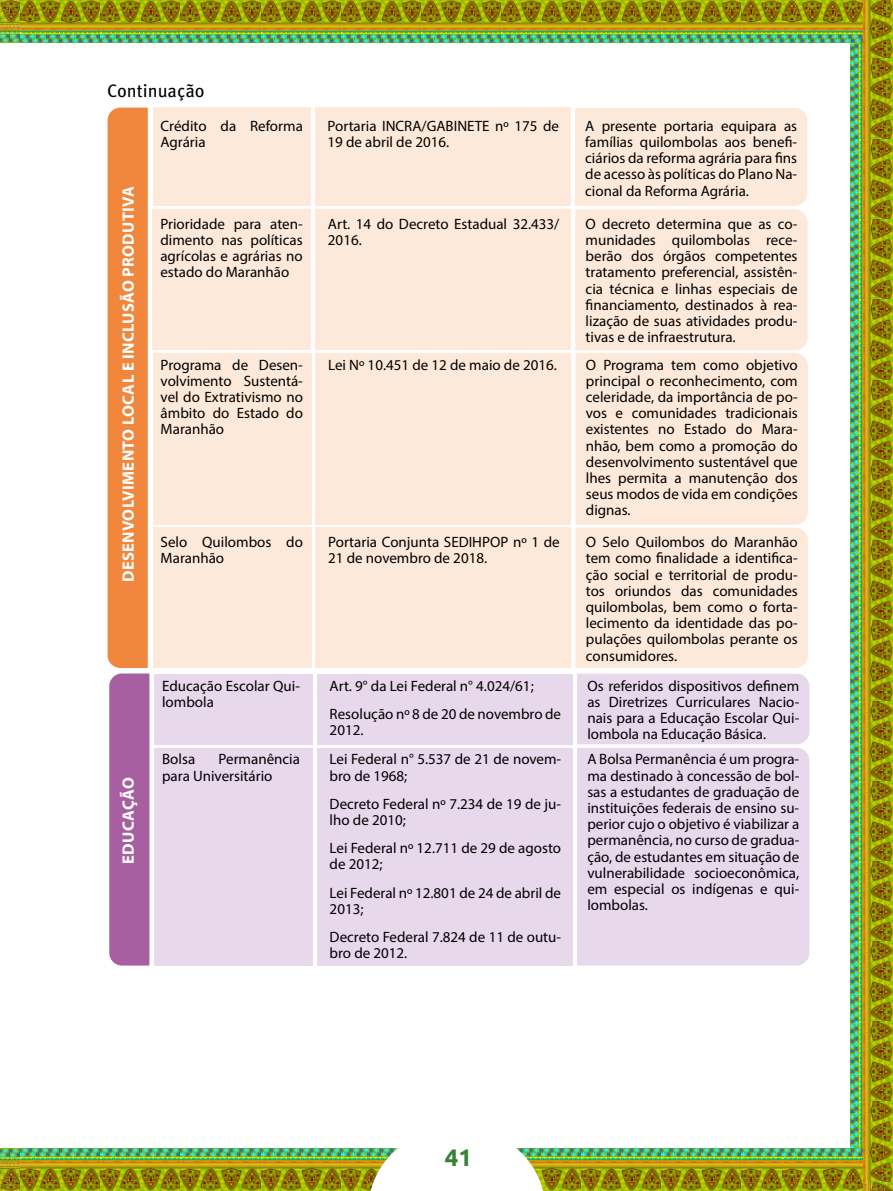
<style>
.page{position:relative;width:893px;height:1191px;background:#fff}
.page>*{position:absolute;margin:0;border:0;box-sizing:border-box;transform-origin:0 0}
.t1{font:700 24px "Ubuntu";color:#378234}
.t2{font:18px "Meta Pro";color:#000}
.t3{font:700 16.5px "Myriad Pro";letter-spacing:.02em;color:#fff}
.t4{font:15px/16.2px "Myriad Pro";color:#000}
</style>
<div class="page">
<img style="left:850px;top:0;width:43px;height:1191px">
<img style="left:0;top:0;width:782px;height:43px">
<img style="left:782px;top:0;width:80px;height:43px">
<img style="left:0;top:1148px;width:782px;height:43px">
<img style="left:782px;top:1148px;width:80px;height:43px">
<svg style="left:368px;top:1148px;width:178px;height:43px"></svg>
<div style="left:153px;top:209px;width:158px;height:141px;background:#fde9d9"></div>
<div style="left:315px;top:209px;width:256px;height:141px;background:#fde9d9"></div>
<div style="left:153px;top:108px;width:158px;height:98px;background:#fde9d9"></div>
<div style="left:315px;top:108px;width:255px;height:98px;background:#fde9d9"></div>
<div style="left:153px;top:353px;width:158px;height:172px;background:#fde9d9"></div>
<div style="left:153px;top:528px;width:158px;height:140px;background:#fde9d9"></div>
<div style="left:316px;top:353px;width:255px;height:172px;background:#fde9d9"></div>
<div style="left:316px;top:528px;width:255px;height:140px;background:#fde9d9"></div>
<svg style="left:575px;top:108px;width:234px;height:636px;background:#fae7dc"></svg>
<div style="left:577px;top:748px;width:232px;height:217px;background:#e7d8ec"></div>
<div style="left:154px;top:673px;width:159px;height:71px;background:#e7d8ec"></div>
<div style="left:154px;top:748px;width:159px;height:217px;background:#e7d8ec"></div>
<div style="left:317px;top:673px;width:256px;height:71px;background:#e7d8ec"></div>
<div style="left:317px;top:748px;width:256px;height:217px;background:#e7d8ec"></div>
<svg style="left:108px;top:108px;width:41px;height:857px;background:#d97e65"></svg>
<p class="t2" style="left:107px;top:79px;width:99px">Continuação</p>
<p class="t3" style="left:118px;top:582px;width:398px;rotate:-90deg">DESENVOLVIMENTO LOCAL E INCLUSÃO PRODUTIVA</p>
<p class="t3" style="left:118px;top:863px;width:88px;rotate:-90deg">EDUCAÇÃO</p>
<p class="t4" style="left:161px;top:117px;width:144px">Crédito da Reforma<br>Agrária</p>
<p class="t4" style="left:328px;top:117px;width:233px">Portaria INCRA/GABINETE nº 175 de<br>19 de abril de 2016.</p>
<p class="t4" style="left:585px;top:117px;width:213px;text-align:justify">A presente portaria equipara as famílias quilombolas aos benefi&shy;ciários da reforma agrária para fins de acesso às políticas do Plano Na&shy;cional da Reforma Agrária.</p>
<p class="t4" style="left:586px;top:215px;width:213px;text-align:justify">O decreto determina que as co&shy;munidades quilombolas rece&shy;berão dos órgãos competentes tratamento preferencial, assistên&shy;cia técnica e linhas especiais de financiamento, destinados à rea&shy;lização de suas atividades produ&shy;tivas e de infraestrutura.</p>
<p class="t4" style="left:160px;top:215px;width:144px;text-align:justify">Prioridade para aten&shy;dimento nas políticas agrícolas e agrárias no estado do Maranhão</p>
<p class="t4" style="left:328px;top:215px;width:233px">Art. 14 do Decreto Estadual 32.433/<br>2016.</p>
<p class="t4" style="left:161px;top:356px;width:144px;text-align:justify">Programa de Desen&shy;volvimento Sustentá&shy;vel do Extrativismo no âmbito do Estado do Maranhão</p>
<p class="t4" style="left:161px;top:534px;width:144px">Selo Quilombos do<br>Maranhão</p>
<p class="t4" style="left:162px;top:677px;width:139px">Educação Escolar Qui&shy;lombola</p>
<p class="t4" style="left:162px;top:751px;width:35px">Bolsa</p>
<p class="t4" style="left:162px;top:751px;width:139px;text-indent:56px">Permanência para Universitário</p>
<p class="t4" style="left:328px;top:356px;width:230px">Lei Nº 10.451 de 12 de maio de 2016.</p>
<p class="t4" style="left:328px;top:534px;width:233px">Portaria Conjunta SEDIHPOP nº 1 de<br>21 de novembro de 2018.</p>
<p class="t4" style="left:330px;top:671px;width:233px;line-height:28.2px">Art. 9° da Lei Federal n° 4.024/61;<br>Resolução nº 8 de 20 de novembro de</p>
<p class="t4" style="left:330px;top:715px;width:233px;line-height:29.2px">2012.<br>Lei Federal n° 5.537 de 21 de novem-</p>
<p class="t4" style="left:330px;top:761px;width:233px;line-height:28.2px">bro de 1968;<br>Decreto Federal nº 7.234 de 19 de ju-</p>
<p class="t4" style="left:330px;top:805px;width:233px;line-height:28.2px">lho de 2010;<br>Lei Federal nº 12.711 de 29 de agosto</p>
<p class="t4" style="left:330px;top:850px;width:233px;line-height:28.2px">de 2012;<br>Lei Federal nº 12.801 de 24 de abril de</p>
<p class="t4" style="left:330px;top:894px;width:233px;line-height:28.2px">2013;<br>Decreto Federal 7.824 de 11 de outu-</p>
<p class="t4" style="left:330px;top:944px;width:79px">bro de 2012.</p>
<p class="t4" style="left:586px;top:356px;width:213px;text-align:justify">O Programa tem como objetivo principal o reconhecimento, com celeridade, da importância de po&shy;vos e comunidades tradicionais existentes no Estado do Mara&shy;nhão, bem como a promoção do desenvolvimento sustentável que lhes permita a manutenção dos seus modos de vida em condições dignas.</p>
<p class="t4" style="left:586px;top:534px;width:213px;text-align:justify">O Selo Quilombos do Maranhão tem como finalidade a identifica&shy;ção social e territorial de produ&shy;tos oriundos das comunidades quilombolas, bem como o forta&shy;lecimento da identidade das po&shy;pulações quilombolas perante os consumidores.</p>
<p class="t4" style="left:587px;top:677px;width:213px;text-align:justify">Os referidos dispositivos definem as Diretrizes Curriculares Nacio&shy;nais para a Educação Escolar Qui&shy;lombola na Educação Básica.</p>
<p class="t4" style="left:587px;top:751px;width:213px;text-align:justify">A Bolsa Permanência é um progra&shy;ma destinado à concessão de bol&shy;sas a estudantes de graduação de instituições federais de ensino su&shy;perior cujo o objetivo é viabilizar a permanência, no curso de gradua&shy;ção, de estudantes em situação de vulnerabilidade socioeconômica, em especial os indígenas e qui&shy;lombolas.</p>
<h1 class="t1" style="left:445px;top:1143px;width:29px">41</h1>
</div>
